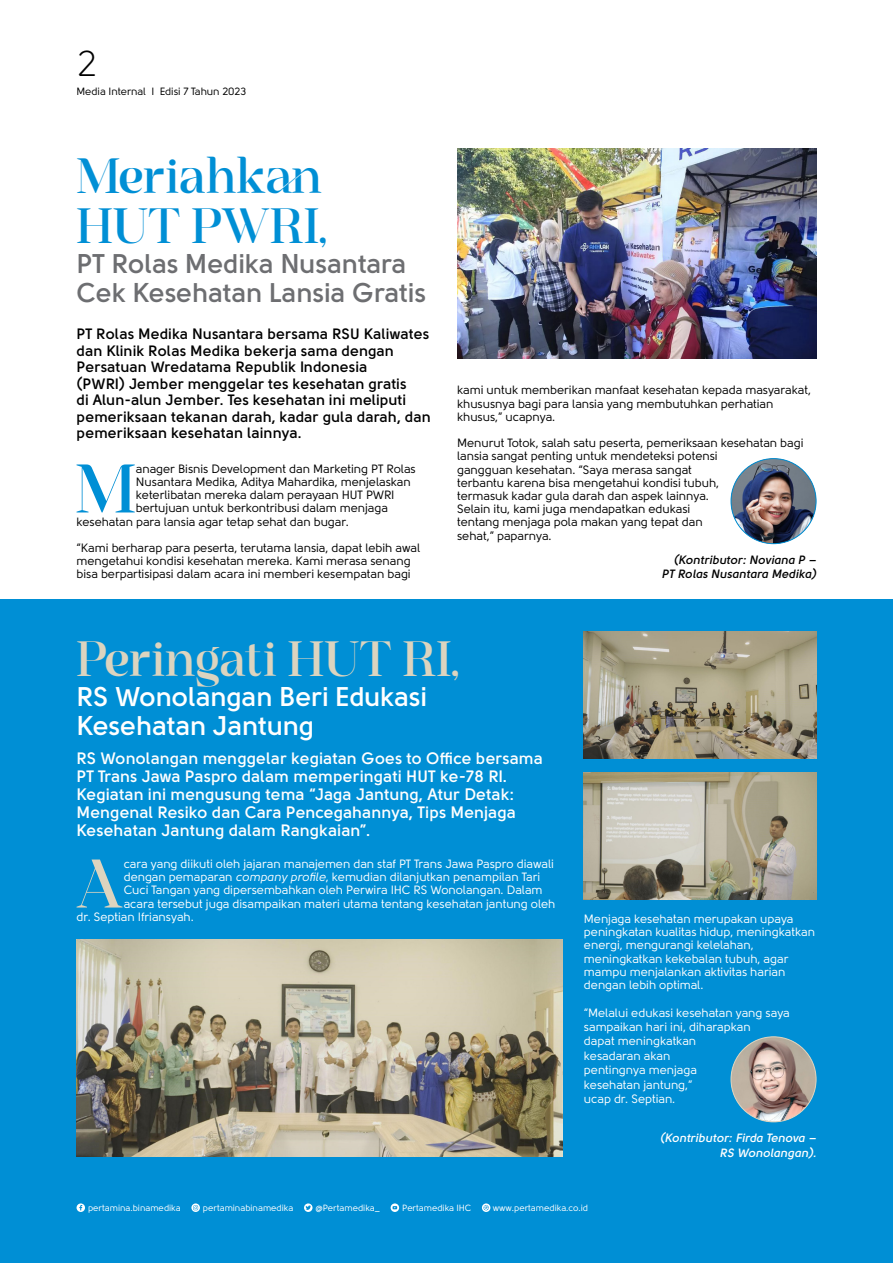
<style>
.page{position:relative;width:893px;height:1263px;background:#fff}
.page>*{position:absolute;margin:0;border:0;box-sizing:border-box;transform-origin:0 0}
.t1{font:68.55px "Sangira";color:#dcd4bf}
.t2{font:68.55px "Sangira";color:#008fd5}
.t3{font:49.5px/49.5px "Sangira";color:#008fd5}
.t4{font:49.5px "Sangira";color:#dcd4bf}
.t5{font:36px "Solomon Sans Book";color:#000}
.t6{font:700 27px/29.7px "Solomon Sans Semi";letter-spacing:-.01em;color:#6d6e71}
.t7{font:700 27px/29.7px "Solomon Sans Semi";letter-spacing:-.01em;color:#fff}
.t8{font:700 16.5px/18px "Solomon Sans Semi";color:#fff}
.t9{font:700 15px/16.5px "Solomon Sans Semi";color:#000}
.t10{font:12px/13.2px "Solomon";color:#000}
.t11{font:12px/14.4px "Solomon";color:#fff}
.t12{font:12px/14.4px "Solomon Sans Semi Bold Italic";color:#000;text-align:right}
.t13{font:12px/14.4px "Solomon Sans Semi Bold Italic";color:#fff;text-align:right}
.t14{font:10.5px "Solomon";color:#000}
.t15{font:9px "Solomon";color:#fff}
.s1{font-family:"Solomon Sans Normal Italic"}
</style>
<div class="page">
<div style="left:0;top:600px;width:893px;height:663px;background:#008fd5"></div>
<img style="left:457px;top:149px;width:359px;height:209px">
<img style="left:584px;top:631px;width:232px;height:127px">
<img style="left:584px;top:772px;width:232px;height:127px">
<img style="left:77px;top:940px;width:486px;height:217px">
<img style="left:731px;top:459px;width:85px;height:85px;border-radius:43px">
<img style="left:731px;top:1037px;width:85px;height:85px;border-radius:43px">
<svg style="left:191px;top:1203px;width:9px;height:9px"></svg>
<svg style="left:77px;top:1203px;width:8px;height:9px"></svg>
<svg style="left:482px;top:1203px;width:8px;height:9px"></svg>
<svg style="left:391px;top:1203px;width:8px;height:9px"></svg>
<svg style="left:304px;top:1203px;width:9px;height:9px"></svg>
<h3 class="t5" style="left:77px;top:44px;width:22px">2</h3>
<p class="t14" style="left:77px;top:85px;width:171px">Media Internal I Edisi 7 Tahun 2023</p>
<h2 class="t3" style="left:77px;top:152px;width:251px">Meriahkan<br>HUT PWRI,</h2>
<h3 class="t6" style="left:77px;top:248px;width:351px">PT Rolas Medika Nusantara<br>Cek Kesehatan Lansia Gratis</h3>
<p class="t9" style="left:77px;top:326px;width:356px">PT Rolas Medika Nusantara bersama RSU Kaliwates dan Klinik Rolas Medika bekerja sama dengan Persatuan Wredatama Republik Indonesia<br>(PWRI) Jember menggelar tes kesehatan gratis<br>di Alun-alun Jember. Tes kesehatan ini meliputi pemeriksaan tekanan darah, kadar gula darah, dan pemeriksaan kesehatan lainnya.</p>
<h1 class="t2" style="left:75px;top:451px;width:62px">M</h1>
<p class="t10" style="left:136px;top:462px;width:281px">anager Bisnis Development dan Marketing PT Rolas</p>
<p class="t10" style="left:136px;top:475px;width:276px">Nusantara Medika, Aditya Mahardika, menjelaskan</p>
<p class="t10" style="left:136px;top:489px;width:260px">keterlibatan mereka dalam perayaan HUT PWRI</p>
<p class="t10" style="left:136px;top:502px;width:254px">bertujuan untuk berkontribusi dalam menjaga</p>
<p class="t10" style="left:77px;top:515px;width:274px">kesehatan para lansia agar tetap sehat dan bugar.</p>
<p class="t10" style="left:77px;top:541px;width:345px">“Kami berharap para peserta, terutama lansia, dapat lebih awal mengetahui kondisi kesehatan mereka. Kami merasa senang bisa berpartisipasi dalam acara ini memberi kesempatan bagi</p>
<p class="t10" style="left:457px;top:384px;width:355px">kami untuk memberikan manfaat kesehatan kepada masyarakat, khususnya bagi para lansia yang membutuhkan perhatian khusus,” ucapnya.</p>
<p class="t10" style="left:457px;top:436px;width:348px">Menurut Totok, salah satu peserta, pemeriksaan kesehatan bagi lansia sangat penting untuk mendeteksi potensi<br>gangguan kesehatan. “Saya merasa sangat<br>terbantu karena bisa mengetahui kondisi tubuh,<br>termasuk kadar gula darah dan aspek lainnya.<br>Selain itu, kami juga mendapatkan edukasi<br>tentang menjaga pola makan yang tepat dan<br>sehat,” paparnya.</p>
<p class="t12" style="left:662px;top:553px;width:156px">(Kontributor: Noviana P –<br>PT Rolas Nusantara Medika)</p>
<h2 class="t4" style="left:77px;top:631px;width:384px">Peringati HUT RI,</h2>
<h3 class="t7" style="left:77px;top:681px;width:352px">RS Wonolangan Beri Edukasi<br>Kesehatan Jantung</h3>
<p class="t8" style="left:77px;top:749px;width:468px">RS Wonolangan menggelar kegiatan Goes to Office bersama PT Trans Jawa Paspro dalam memperingati HUT ke-78 RI.<br>Kegiatan ini mengusung tema “Jaga Jantung, Atur Detak:<br>Mengenal Resiko dan Cara Pencegahannya, Tips Menjaga Kesehatan Jantung dalam Rangkaian”.</p>
<h1 class="t1" style="left:75px;top:846px;width:50px">A</h1>
<p class="t11" style="left:124px;top:857px;width:432px">cara yang diikuti oleh jajaran manajemen dan staf PT Trans Jawa Paspro diawali</p>
<p class="t11" style="left:124px;top:870px;width:418px">dengan pemaparan <span class="s1">company profile</span>, kemudian dilanjutkan penampilan Tari</p>
<p class="t11" style="left:124px;top:883px;width:420px">Cuci Tangan yang dipersembahkan oleh Perwira IHC RS Wonolangan. Dalam</p>
<p class="t11" style="left:124px;top:896px;width:433px">acara tersebut juga disampaikan materi utama tentang kesehatan jantung oleh</p>
<p class="t11" style="left:77px;top:909px;width:119px">dr. Septian Ifriansyah.</p>
<p class="t11" style="left:584px;top:912px;width:232px;line-height:13.2px">Menjaga kesehatan merupakan upaya peningkatan kualitas hidup, meningkatkan energi, mengurangi kelelahan, meningkatkan kekebalan tubuh, agar mampu menjalankan aktivitas harian dengan lebih optimal.</p>
<p class="t11" style="left:584px;top:1005px;width:207px">“Melalui edukasi kesehatan yang saya sampaikan hari ini, diharapkan<br>dapat meningkatkan<br>kesadaran akan<br>pentingnya menjaga<br>kesehatan jantung,”<br>ucap dr. Septian.</p>
<p class="t13" style="left:660px;top:1131px;width:158px">(Kontributor: Firda Tenova –<br>RS Wonolangan).</p>
<p class="t15" style="left:88px;top:1203px;width:94px">pertamina.binamedika</p>
<p class="t15" style="left:203px;top:1203px;width:92px">pertaminabinamedika</p>
<p class="t15" style="left:316px;top:1203px;width:66px">@Pertamedika_</p>
<p class="t15" style="left:402px;top:1203px;width:71px">Pertamedika IHC</p>
<p class="t15" style="left:493px;top:1203px;width:97px">www.pertamedika.co.id</p>
</div>
